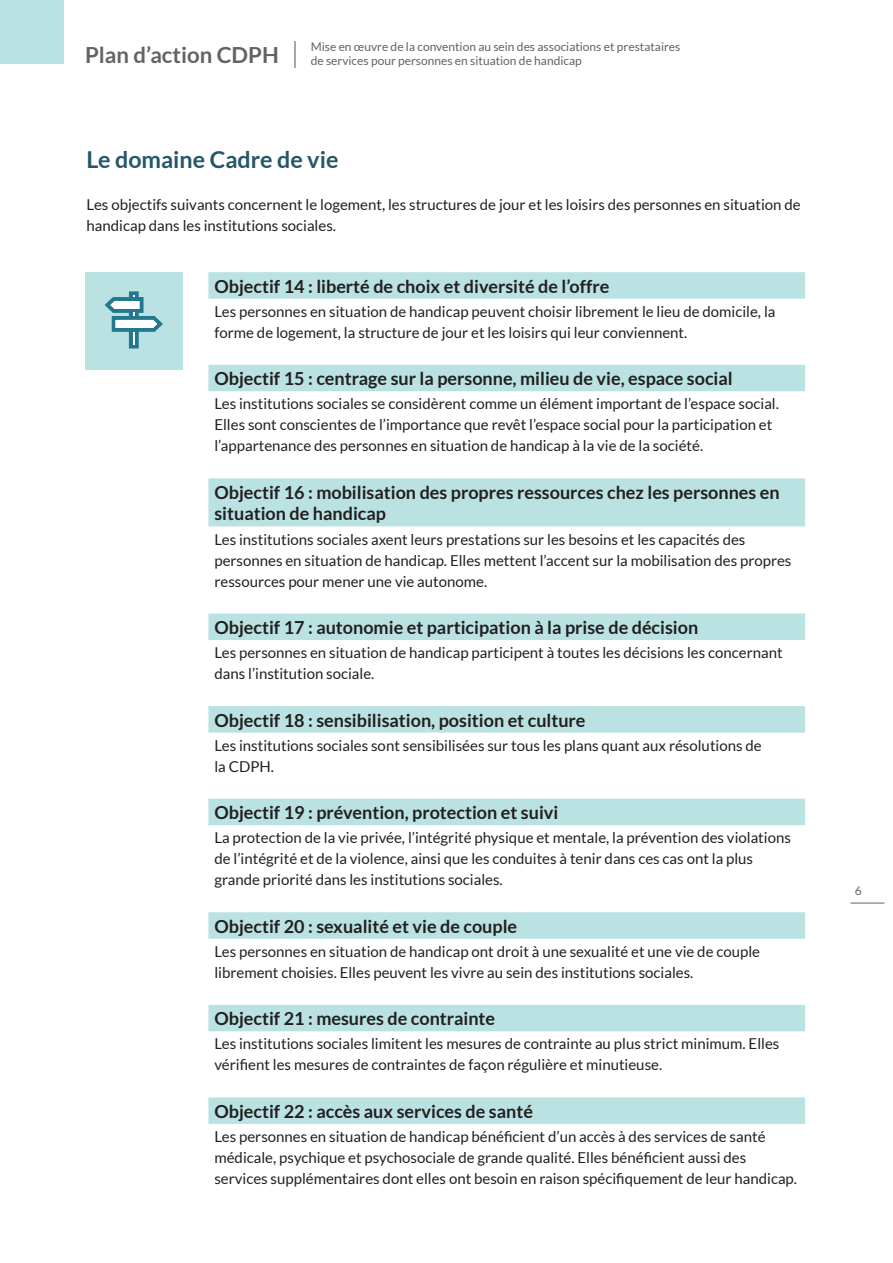
<style>
.page{position:relative;width:893px;height:1263px;background:#fff}
.page>*{position:absolute;margin:0;border:0;box-sizing:border-box;transform-origin:0 0}
.t1{font:700 23.25px "Lato";color:#255769}
.t2{font:700 22.2px "Lato";color:#636366}
.t3{font:700 18px/21.6px "Lato";color:#231f20}
.Ziel_Einzug{font:15px/21px "Lato";color:#231f20}
.t4{font:12px "Lato";color:#636366}
.s1{font-weight:300;font-size:28.8px}
</style>
<div class="page">
<hr style="left:850px;top:903px;width:34px;height:1px;background:#636366">
<div style="left:0;top:0;width:64px;height:64px;background:#bbe2e2"></div>
<div style="left:85px;top:272px;width:98px;height:98px;background:#bbe2e2"></div>
<svg style="left:105px;top:291px;width:58px;height:57px"></svg>
<svg style="left:208px;top:272px;width:597px;height:852px"></svg>
<h2 class="t2" style="left:85px;top:42px;width:216px">Plan d’action CDPH <span class="s1">|</span></h2>
<p class="t4" style="left:311px;top:40px;width:371px">Mise en œuvre de la convention au sein des associations et prestataires</p>
<p class="t4" style="left:311px;top:54px;width:273px">de services pour personnes en situation de handicap</p>
<p class="t1" style="left:87px;top:146px;width:253px">Le domaine Cadre de vie</p>
<p class="Ziel_Einzug" style="left:87px;top:194px;width:715px">Les objectifs suivants concernent le logement, les structures de jour et les loisirs des personnes en situation de handicap dans les institutions sociales.</p>
<p class="t3" style="left:214px;top:275px;width:396px">Objectif 14 : liberté de choix et diversité de l’offre</p>
<p class="Ziel_Einzug" style="left:214px;top:301px;width:563px">Les personnes en situation de handicap peuvent choisir librement le lieu de domicile, la forme de logement, la structure de jour et les loisirs qui leur conviennent.</p>
<p class="t3" style="left:214px;top:368px;width:520px">Objectif 15 : centrage sur la personne, milieu de vie, espace social</p>
<p class="Ziel_Einzug" style="left:214px;top:393px;width:566px">Les institutions sociales se considèrent comme un élément important de l’espace social.<br>Elles sont conscientes de l’importance que revêt l’espace social pour la participation et l’appartenance des personnes en situation de handicap à la vie de la société.</p>
<p class="t3" style="left:214px;top:481px;width:567px">Objectif 16 : mobilisation des propres ressources chez les personnes en situation de handicap</p>
<p class="Ziel_Einzug" style="left:214px;top:528px;width:578px">Les institutions sociales axent leurs prestations sur les besoins et les capacités des personnes en situation de handicap. Elles mettent l’accent sur la mobilisation des propres ressources pour mener une vie autonome.</p>
<p class="t3" style="left:214px;top:616px;width:485px">Objectif 17 : autonomie et participation à la prise de décision</p>
<p class="Ziel_Einzug" style="left:214px;top:642px;width:570px">Les personnes en situation de handicap participent à toutes les décisions les concernant dans l’institution sociale.</p>
<p class="t3" style="left:214px;top:709px;width:373px">Objectif 18 : sensibilisation, position et culture</p>
<p class="Ziel_Einzug" style="left:214px;top:735px;width:549px">Les institutions sociales sont sensibilisées sur tous les plans quant aux résolutions de</p>
<p class="Ziel_Einzug" style="left:214px;top:756px;width:61px">la CDPH.</p>
<p class="t3" style="left:214px;top:801px;width:345px">Objectif 19 : prévention, protection et suivi</p>
<p class="Ziel_Einzug" style="left:214px;top:827px;width:578px">La protection de la vie privée, l’intégrité physique et mentale, la prévention des violations de l’intégrité et de la violence, ainsi que les conduites à tenir dans ces cas ont la plus grande priorité dans les institutions sociales.</p>
<p class="t3" style="left:214px;top:915px;width:304px">Objectif 20 : sexualité et vie de couple</p>
<p class="Ziel_Einzug" style="left:214px;top:941px;width:547px">Les personnes en situation de handicap ont droit à une sexualité et une vie de couple librement choisies. Elles peuvent les vivre au sein des institutions sociales.</p>
<p class="t3" style="left:214px;top:1008px;width:282px">Objectif 21 : mesures de contrainte</p>
<p class="Ziel_Einzug" style="left:214px;top:1033px;width:566px">Les institutions sociales limitent les mesures de contrainte au plus strict minimum. Elles vérifient les mesures de contraintes de façon régulière et minutieuse.</p>
<p class="t3" style="left:214px;top:1100px;width:320px">Objectif 22 : accès aux services de santé</p>
<p class="Ziel_Einzug" style="left:214px;top:1126px;width:584px">Les personnes en situation de handicap bénéficient d’un accès à des services de santé médicale, psychique et psychosociale de grande qualité. Elles bénéficient aussi des services supplémentaires dont elles ont besoin en raison spécifiquement de leur handicap.</p>
<p class="t4" style="left:855px;top:884px;width:8px">6</p>
</div>
